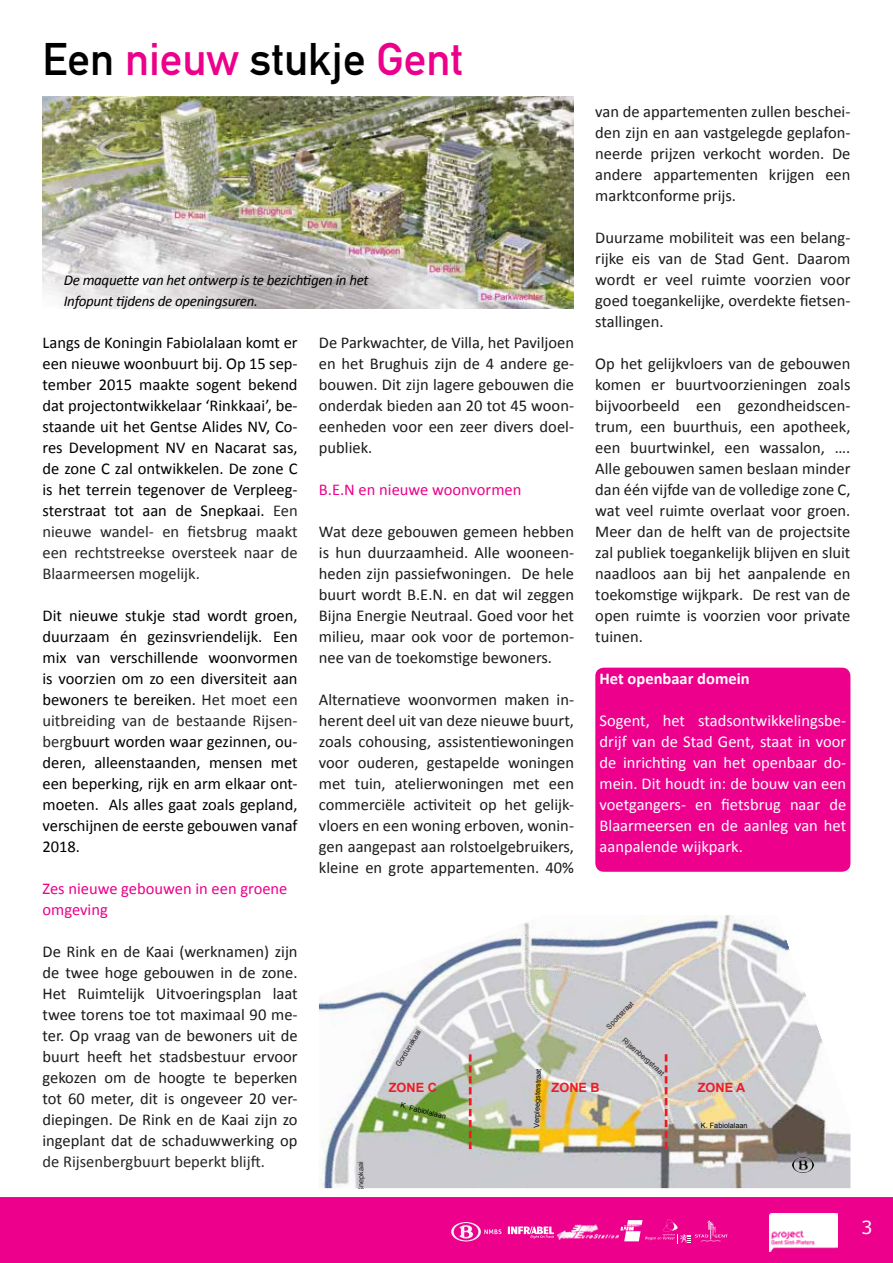
<style>
.page{position:relative;width:893px;height:1263px;background:#fff}
.page>*{position:absolute;margin:0;border:0;box-sizing:border-box;transform-origin:0 0}
.t1{font:45px "DIN Mittelschrift Std";color:#000}
.t2{font:30px "Arial";color:#fff}
.t3{font:16.5px/21px "Calibri";color:#1a1a1a;text-align:justify}
.t4{font:16.5px/21px "Calibri";color:#000;text-align:justify}
.t5{font:16.5px/21px "Calibri";color:#fff;text-align:justify}
.t6{font:16.5px/21px "Calibri";color:#ec008b}
.t7{font:16.5px "Calibri";color:#262626}
.t8{font:700 16.5px "Calibri";color:#fff}
.t9{font:italic 15px/21px "Calibri";letter-spacing:-.02em;color:#000}
.t10{font:700 12.75px "Arial";color:#ed1c24}
.t11{font:7.35px "Arial";color:#231f20}
.t12{font:7.35px "Arial";color:#000}
.s1{color:#ec008b}
.s2{color:#262626}
.s3{font-family:"Verdana";font-size:18px}
</style>
<div class="page">
<div style="left:0;top:1197px;width:893px;height:66px;background:#ec008c"></div>
<img style="left:769px;top:1213px;width:68px;height:39px">
<svg style="left:416px;top:1210px;width:322px;height:39px;background:#ed1997"></svg>
<div style="left:595px;top:668px;width:255px;height:204px;background:#ec008c;border-radius:9px"></div>
<img style="left:43px;top:96px;width:530px;height:213px">
<img style="left:319px;top:915px;width:531px;height:273px">
<img style="left:792px;top:1158px;width:22px;height:14px">
<svg style="left:469px;top:1054px;width:3px;height:99px"></svg>
<svg style="left:665px;top:1054px;width:2px;height:99px"></svg>
<h1 class="t1" style="left:43px;top:33px;width:422px">Een <span class="s1">nieuw</span> stukje <span class="s1">Gent</span></h1>
<p class="t3" style="left:595px;top:101px;width:257px">van de appartementen zullen beschei&shy;den zijn en aan vastgelegde geplafon&shy;neerde prijzen verkocht worden. De andere appartementen krijgen een marktconforme prijs.</p>
<p class="t3" style="left:595px;top:227px;width:257px">Duurzame mobiliteit was een belang&shy;rijke eis van de Stad Gent. Daarom wordt er veel ruimte voorzien voor goed toegankelijke, overdekte fietsen&shy;stallingen.</p>
<p class="t3" style="left:595px;top:353px;width:257px">Op het gelijkvloers van de gebouwen komen er buurtvoorzieningen zoals bijvoorbeeld een gezondheidscen&shy;trum, een buurthuis, een apotheek, een buurtwinkel, een wassalon, ….<br>Alle gebouwen samen beslaan minder dan één vijfde van de volledige zone C, wat veel ruimte overlaat voor groen.<br>Meer dan de helft van de projectsite zal publiek toegankelijk blijven en sluit naadloos aan bij het aanpalende en toekomstige wijkpark. De rest van de open ruimte is voorzien voor private tuinen.</p>
<p class="t9" style="left:64px;top:269px;width:306px">De maquette van het ontwerp is te bezichtigen in het<br>Infopunt tijdens de openingsuren.</p>
<p class="t4" style="left:43px;top:332px;width:257px">Langs de Koningin Fabiolalaan komt er een nieuwe woonbuurt bij. Op 15 sep&shy;tember 2015 maakte sogent bekend dat projectontwikkelaar ‘Rinkkaai’, be&shy;staande uit het Gentse Alides NV, Co&shy;res Development NV en Nacarat sas, de zone C zal ontwikkelen. De zone C is het terrein tegenover de Verpleeg&shy;sterstraat tot aan de Snepkaai. <span class="s2">Een nieuwe wandel- en fietsbrug maakt een rechtstreekse oversteek naar de Blaarmeersen mogelijk.</span></p>
<p class="t4" style="left:43px;top:605px;width:257px">Dit nieuwe stukje stad wordt groen, duurzaam én gezinsvriendelijk. Een mix van verschillende woonvormen is voorzien om zo een diversiteit aan bewoners te bereiken. <span class="s2">Het moet een uitbreiding van de bestaande Rijsen&shy;berg</span>buurt worden waar gezinnen, ou&shy;deren, alleenstaanden, mensen met een beperking, rijk en arm elkaar ont&shy;moeten. Als alles gaat zoals gepland, verschijnen de eerste gebouwen vanaf 2018.</p>
<p class="t6" style="left:43px;top:878px;width:246px">Zes nieuwe gebouwen in een groene omgeving</p>
<p class="t3" style="left:43px;top:941px;width:257px">De Rink en de Kaai (werknamen) zijn de twee hoge gebouwen in de zone.<br>Het Ruimtelijk Uitvoeringsplan laat twee torens toe tot maximaal 90 me&shy;ter. Op vraag van de bewoners uit de buurt heeft het stadsbestuur ervoor gekozen om de hoogte te beperken tot 60 meter, dit is ongeveer 20 ver&shy;diepingen. De Rink en de Kaai zijn zo ingeplant dat de schaduwwerking op</p>
<p class="t7" style="left:43px;top:1151px;width:224px">de Rijsenbergbuurt beperkt blijft.</p>
<p class="t3" style="left:319px;top:332px;width:257px">De Parkwachter, de Villa, het Paviljoen en het Brughuis zijn de 4 andere ge&shy;bouwen. Dit zijn lagere gebouwen die onderdak bieden aan 20 tot 45 woon&shy;eenheden voor een zeer divers doel&shy;publiek.</p>
<p class="t6" style="left:319px;top:479px;width:204px">B.E.N en nieuwe woonvormen</p>
<p class="t3" style="left:319px;top:521px;width:257px">Wat deze gebouwen gemeen hebben is hun duurzaamheid. Alle wooneen&shy;heden zijn passiefwoningen. De hele buurt wordt B.E.N. en dat wil zeggen Bijna Energie Neutraal. Goed voor het milieu, maar ook voor de portemon-</p>
<p class="t3" style="left:319px;top:647px;width:235px">nee van de toekomstige bewoners.</p>
<p class="t3" style="left:319px;top:689px;width:257px">Alternatieve woonvormen maken in&shy;herent deel uit van deze nieuwe buurt, zoals cohousing, assistentiewoningen voor ouderen, gestapelde woningen met tuin, atelierwoningen met een commerciële activiteit op het gelijk&shy;vloers en een woning erboven, wonin&shy;gen aangepast aan rolstoelgebruikers, kleine en grote appartementen. 40%</p>
<p class="t8" style="left:600px;top:668px;width:152px">Het openbaar domein</p>
<p class="t5" style="left:600px;top:710px;width:248px">Sogent, het stadsontwikkelingsbe&shy;drijf van de Stad Gent, staat in voor de inrichting van het openbaar do&shy;mein. Dit houdt in: de bouw van een voetgangers- en fietsbrug naar de Blaarmeersen en de aanleg van het aanpalende wijkpark.</p>
<p class="t11" style="left:604px;top:1024px;width:37px;rotate:-46deg">Sportstraat</p>
<p class="t11" style="left:394px;top:1063px;width:43px;rotate:-59deg">Gordunakaai</p>
<p class="t11" style="left:627px;top:1035px;width:55px;rotate:41deg">Rijsenbergstraat</p>
<p class="t12" style="left:532px;top:1127px;width:61px;rotate:-88deg">Verpleegsterstraat</p>
<p class="t10" style="left:389px;top:1079px;width:50px">ZONE C</p>
<p class="t10" style="left:552px;top:1079px;width:50px">ZONE B</p>
<p class="t10" style="left:698px;top:1079px;width:49px">ZONE A</p>
<p class="t12" style="left:402px;top:1100px;width:48px;rotate:15deg">K. Fabiolalaan</p>
<p class="t12" style="left:701px;top:1120px;width:48px">K. Fabiolalaan</p>
<p class="t11" style="left:356px;top:1192px;width:32px;rotate:-91deg">Snepkaai</p>
<h2 class="t2" style="left:859px;top:1208px;width:18px">3<span class="s3">3</span></h2>
</div>
